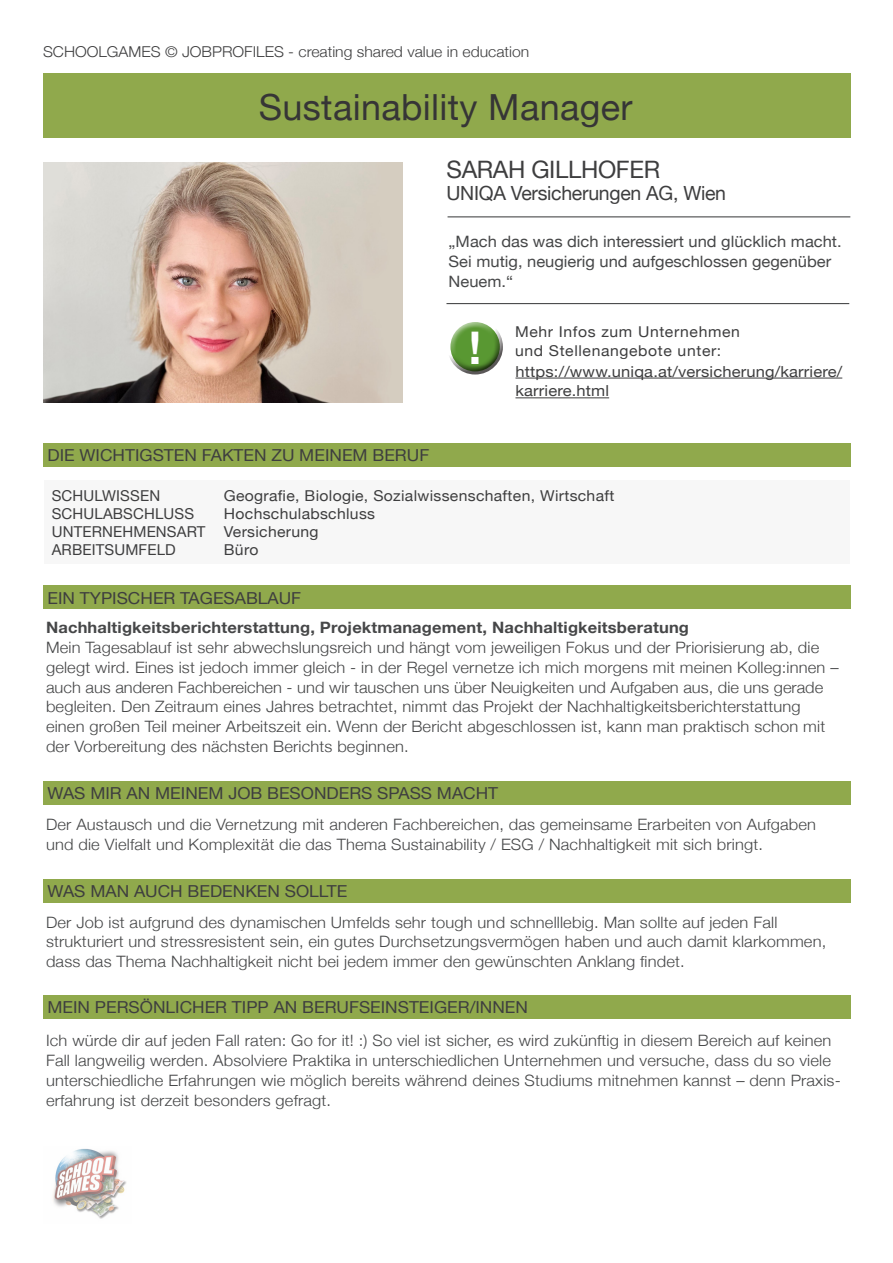
<style>
.page{position:relative;width:893px;height:1263px;background:#fff}
.page>*{position:absolute;margin:0;border:0;box-sizing:border-box;transform-origin:0 0}
.t1{font:700 45px "Helvetica Neue";color:#fff}
.t2{font:36px "Helvetica Neue";letter-spacing:.01em;color:#363536}
.t3{font:24px "Helvetica Neue";letter-spacing:-.015em;color:#3e3e3f}
.t4{font:19.5px "Helvetica Neue";letter-spacing:-.015em;color:#3e3e3f}
.t5{font:16.5px "Helvetica Neue";color:#3e3e3f;scale:1.05 1}
.t6{font:300 15.6px/19.8px "Helvetica Neue";letter-spacing:.01em;color:#464748;scale:1.05 1}
.t7{font:15.6px/19.8px "Helvetica Neue";color:#464748;scale:1.05 1}
.t8{font:700 15.6px "Helvetica Neue";letter-spacing:.01em;color:#464748;scale:1.05 1}
.t9{font:15.15px/19.8px "Helvetica Neue";letter-spacing:.01em;color:#3e3e3f;scale:1.09 1}
.t10{font:15px/18px "Helvetica Neue";letter-spacing:.02em;color:#3e3e3f;scale:1.05 1}
.t11{font:300 15px "Helvetica Neue";color:#3e3e3f;scale:1.05 1}
.t12{font:15px "Helvetica Neue";letter-spacing:.02em;color:#3e3e3f}
.t13{font:15px "Helvetica Neue";letter-spacing:.04em;color:#3e3e3f;scale:1.05 1}
</style>
<div class="page">
<div style="left:44px;top:480px;width:806px;height:83px;background:#f7f7f7"></div>
<div style="left:43px;top:73px;width:807px;height:64px;background:#90a94c"></div>
<div style="left:43px;top:443px;width:807px;height:24px;background:#90a94c"></div>
<div style="left:43px;top:585px;width:807px;height:23px;background:#90a94c"></div>
<div style="left:43px;top:781px;width:807px;height:24px;background:#90a94c"></div>
<div style="left:43px;top:880px;width:807px;height:23px;background:#90a94c"></div>
<div style="left:43px;top:995px;width:807px;height:24px;background:#90a94c"></div>
<img style="left:43px;top:162px;width:359px;height:241px">
<hr style="left:448px;top:216px;width:402px;height:1px;background:#4b4c4d">
<hr style="left:446px;top:303px;width:403px;height:1px;background:#4b4c4d">
<div style="left:446px;top:318px;width:57px;height:41px;background:#fff;opacity:.75"></div>
<div style="left:446px;top:327px;width:57px;height:49px;background:#231f20;opacity:.75"></div>
<img style="left:53px;top:1149px;width:74px;height:70px">
<hr style="left:515px;top:378px;width:327px;height:1px;background:#3e3e3f">
<hr style="left:515px;top:397px;width:94px;height:1px;background:#3e3e3f">
<p class="t11" style="left:43px;top:39px;width:465px">SCHOOLGAMES © JOBPROFILES - creating shared value in education</p>
<p class="t2" style="left:259px;top:81px;width:375px">Sustainability Manager</p>
<p class="t3" style="left:446px;top:152px;width:215px">SARAH GILLHOFER</p>
<p class="t4" style="left:446px;top:179px;width:281px">UNIQA Versicherungen AG, Wien</p>
<p class="t7" style="left:449px;top:233px;width:376px">„Mach das was dich interessiert und glücklich macht.<br>Sei mutig, neugierig und aufgeschlossen gegenüber<br>Neuem.“</p>
<p class="t5" style="left:47px;top:443px;width:365px">DIE WICHTIGSTEN FAKTEN ZU MEINEM BERUF</p>
<p class="t1" style="left:469px;top:312px;width:14px">!</p>
<p class="t13" style="left:515px;top:321px;width:216px">Mehr Infos zum Unternehmen</p>
<p class="t13" style="left:515px;top:340px;width:198px">und Stellenangebote unter:</p>
<p class="t9" style="left:515px;top:362px;width:301px">https://www.uniqa.at/versicherung/karriere/ karriere.html</p>
<p class="t12" style="left:52px;top:484px;width:110px">SCHULWISSEN</p>
<p class="t12" style="left:52px;top:502px;width:144px">SCHULABSCHLUSS</p>
<p class="t12" style="left:52px;top:520px;width:155px">UNTERNEHMENSART</p>
<p class="t12" style="left:52px;top:538px;width:126px">ARBEITSUMFELD</p>
<p class="t10" style="left:224px;top:487px;width:373px">Geografie, Biologie, Sozialwissenschaften, Wirtschaft<br>Hochschulabschluss</p>
<p class="t10" style="left:224px;top:523px;width:92px">Versicherung</p>
<p class="t10" style="left:224px;top:541px;width:34px">Büro</p>
<p class="t5" style="left:47px;top:586px;width:243px">EIN TYPISCHER TAGESABLAUF</p>
<p class="t8" style="left:46px;top:615px;width:614px">Nachhaltigkeitsberichterstattung, Projektmanagement, Nachhaltigkeitsberatung</p>
<p class="t6" style="left:46px;top:636px;width:756px">Mein Tagesablauf ist sehr abwechslungsreich und hängt vom jeweiligen Fokus und der Priorisierung ab, die gelegt wird. Eines ist jedoch immer gleich - in der Regel vernetze ich mich morgens mit meinen Kolleg:innen – auch aus anderen Fachbereichen - und wir tauschen uns über Neuigkeiten und Aufgaben aus, die uns gerade begleiten. Den Zeitraum eines Jahres betrachtet, nimmt das Projekt der Nachhaltigkeitsberichterstattung einen großen Teil meiner Arbeitszeit ein. Wenn der Bericht abgeschlossen ist, kann man praktisch schon mit der Vorbereitung des nächsten Berichts beginnen.</p>
<p class="t5" style="left:47px;top:781px;width:431px">WAS MIR AN MEINEM JOB BESONDERS SPASS MACHT</p>
<p class="t6" style="left:46px;top:813px;width:735px">Der Austausch und die Vernetzung mit anderen Fachbereichen, das gemeinsame Erarbeiten von Aufgaben und die Vielfalt und Komplexität die das Thema Sustainability / ESG / Nachhaltigkeit mit sich bringt.</p>
<p class="t5" style="left:47px;top:879px;width:287px">WAS MAN AUCH BEDENKEN SOLLTE</p>
<p class="t6" style="left:46px;top:911px;width:745px">Der Job ist aufgrund des dynamischen Umfelds sehr tough und schnelllebig. Man sollte auf jeden Fall strukturiert und stressresistent sein, ein gutes Durchsetzungsvermögen haben und auch damit klarkommen, dass das Thema Nachhaltigkeit nicht bei jedem immer den gewünschten Anklang findet.</p>
<p class="t5" style="left:47px;top:995px;width:459px">MEIN PERSÖNLICHER TIPP AN BERUFSEINSTEIGER/INNEN</p>
<p class="t6" style="left:46px;top:1030px;width:758px">Ich würde dir auf jeden Fall raten: Go for it! :) So viel ist sicher, es wird zukünftig in diesem Bereich auf keinen Fall langweilig werden. Absolviere Praktika in unterschiedlichen Unternehmen und versuche, dass du so viele unterschiedliche Erfahrungen wie möglich bereits während deines Studiums mitnehmen kannst – denn Praxis&shy;erfahrung ist derzeit besonders gefragt.</p>
</div>
